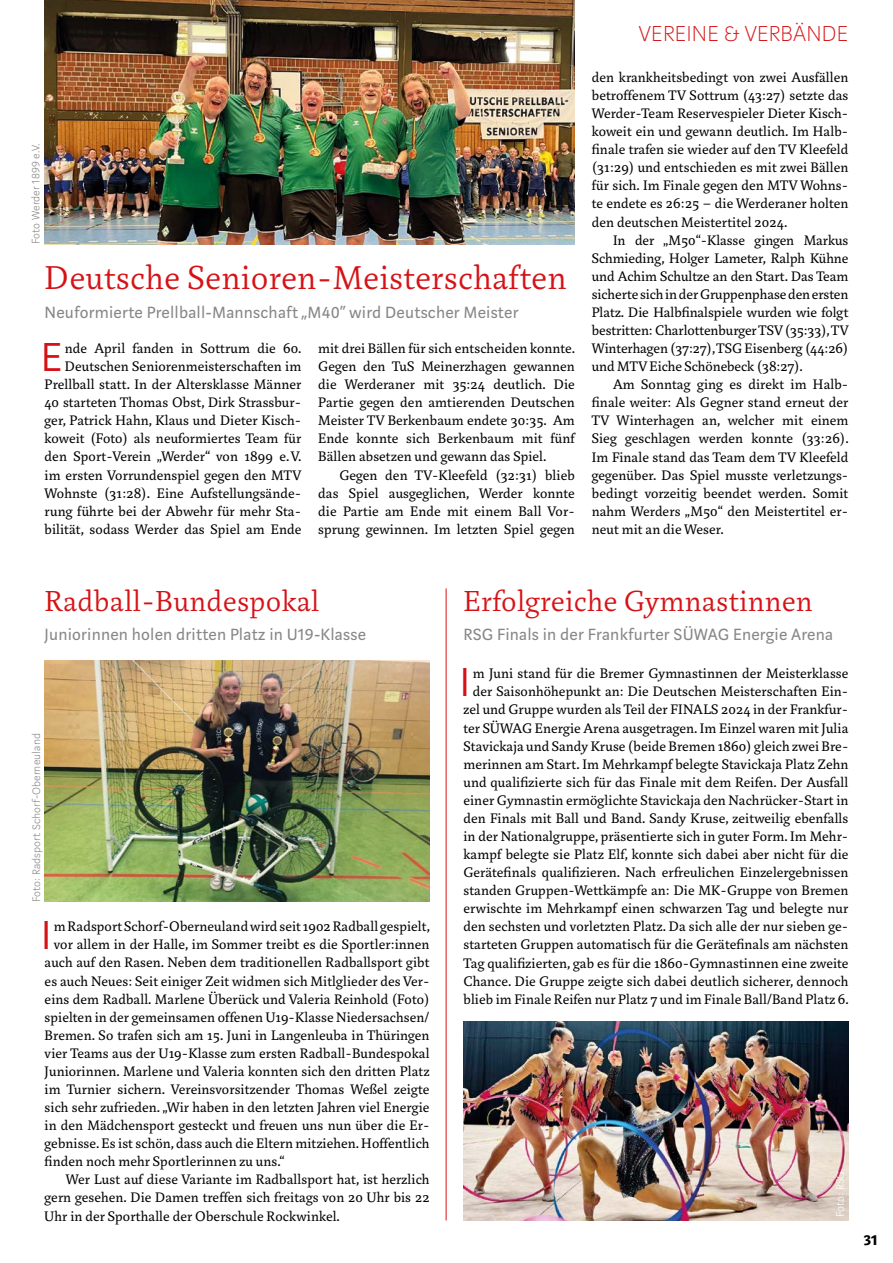
<style>
.page{position:relative;width:893px;height:1263px;background:#fff}
.page>*{position:absolute;margin:0;border:0;box-sizing:border-box;transform-origin:0 0}
.t1{font:300 44.85px "Marat Sans";color:#d51317}
.t2{font:300 36px "Marat";letter-spacing:.01em;color:#d51317}
.t3{font:300 31.5px "Marat";letter-spacing:.01em;color:#d51317}
.t4{font:100 24px "Marat Sans";letter-spacing:.01em;color:#d51317}
.t5{font:18px "Marat Sans";letter-spacing:.01em;color:#878787}
.t6{font:700 16.5px "Marat Sans";color:#000}
.t7{font:15px/18px "Marat";letter-spacing:.01em;color:#000;text-align:justify}
.t8{font:200 12px "Marat Sans";letter-spacing:.01em;color:#878787}
.t9{font:200 12px "Marat Sans";letter-spacing:.005em;color:#fff}
</style>
<div class="page">
<img style="left:45px;top:660px;width:384px;height:242px">
<img style="left:45px;top:0;width:530px;height:244px">
<img style="left:463px;top:1022px;width:385px;height:198px">
<hr style="left:446px;top:588px;width:1px;height:632px;background:#d51317">
<p class="t8" style="left:30px;top:244px;width:102px;rotate:-90deg">Foto Werder 1899 e.V.</p>
<h2 class="t2" style="left:45px;top:258px;width:523px">Deutsche Senioren-Meisterschaften</h2>
<p class="t5" style="left:45px;top:303px;width:475px">Neuformierte Prellball-Mannschaft „M40“ wird Deutscher Meister</p>
<p class="t7" style="left:45px;top:339px;width:258px;text-align:right">nde April fanden in Sottrum die 60.<br>Deutschen Seniorenmeisterschaften im Prellball statt. In der Altersklasse Männer 40 starteten Thomas Obst, Dirk Strassbur&shy;ger, Patrick Hahn, Klaus und Dieter Kisch&shy;koweit (Foto) als neuformiertes Team für den Sport-Verein „Werder“ von 1899 e.V. im ersten Vorrundenspiel gegen den MTV Wohnste (31:28). Eine Aufstellungsände&shy;rung führte bei der Abwehr für mehr Sta&shy;bilität, sodass Werder das Spiel am Ende</p>
<p class="t7" style="left:318px;top:339px;width:258px">mit drei Bällen für sich entscheiden konnte.<br>Gegen den TuS Meinerzhagen gewannen die Werderaner mit 35:24 deutlich. Die Partie gegen den amtierenden Deutschen Meister TV Berkenbaum endete 30:35. Am Ende konnte sich Berkenbaum mit fünf Bällen absetzen und gewann das Spiel.</p>
<h1 class="t1" style="left:41px;top:334px;width:23px">E</h1>
<p class="t7" style="left:318px;top:466px;width:258px;text-indent:21px">Gegen den TV-Kleefeld (32:31) blieb das Spiel ausgeglichen, Werder konnte die Partie am Ende mit einem Ball Vor&shy;sprung gewinnen. Im letzten Spiel gegen</p>
<h3 class="t4" style="left:639px;top:21px;width:211px">VEREINE &amp; VERBÄNDE</h3>
<p class="t7" style="left:592px;top:68px;width:258px">den krankheitsbedingt von zwei Ausfällen betroffenem TV Sottrum (43:27) setzte das Werder-Team Reservespieler Dieter Kisch&shy;koweit ein und gewann deutlich. Im Halb&shy;finale trafen sie wieder auf den TV Kleefeld (31:29) und entschieden es mit zwei Bällen für sich. Im Finale gegen den MTV Wohns&shy;te endete es 26:25 – die Werderaner holten den deutschen Meistertitel 2024.</p>
<p class="t7" style="left:592px;top:231px;width:258px;text-indent:21px">In der „M50“-Klasse gingen Markus Schmieding, Holger Lameter, Ralph Kühne und Achim Schultze an den Start. Das Team sicherte sich in der Gruppenphase den ersten Platz. Die Halbfinalspiele wurden wie folgt bestritten: Charlottenburger TSV (35:33), TV Winterhagen (37:27), TSG Eisenberg (44:26) und MTV Eiche Schönebeck (38:27).</p>
<p class="t7" style="left:592px;top:376px;width:258px;text-indent:21px">Am Sonntag ging es direkt im Halb&shy;finale weiter: Als Gegner stand erneut der TV Winterhagen an, welcher mit einem Sieg geschlagen werden konnte (33:26).<br>Im Finale stand das Team dem TV Kleefeld gegenüber. Das Spiel musste verletzungs&shy;bedingt vorzeitig beendet werden. Somit nahm Werders „M50“ den Meistertitel er&shy;neut mit an die Weser.</p>
<h3 class="t3" style="left:45px;top:584px;width:276px">Radball-Bundespokal</h3>
<p class="t5" style="left:45px;top:625px;width:323px">Juniorinnen holen dritten Platz in U19-Klasse</p>
<p class="t8" style="left:30px;top:902px;width:170px;rotate:-90deg">Foto: Radsport Schorf-Oberneuland</p>
<h1 class="t1" style="left:41px;top:912px;width:12px">I</h1>
<p class="t7" style="left:54px;top:918px;width:378px">m Radsport Schorf-Oberneuland wird seit 1902 Radball gespielt,</p>
<p class="t7" style="left:54px;top:936px;width:377px">vor allem in der Halle, im Sommer treibt es die Sportler:innen</p>
<p class="t7" style="left:45px;top:954px;width:386px">auch auf den Rasen. Neben dem traditionellen Radballsport gibt</p>
<p class="t7" style="left:45px;top:972px;width:386px">es auch Neues: Seit einiger Zeit widmen sich Mitlglieder des Ver-</p>
<p class="t7" style="left:45px;top:990px;width:386px">eins dem Radball. Marlene Überück und Valeria Reinhold (Foto)</p>
<p class="t7" style="left:45px;top:1008px;width:386px">spielten in der gemeinsamen offenen U19-Klasse Niedersachsen/</p>
<p class="t7" style="left:45px;top:1026px;width:386px">Bremen. So trafen sich am 15. Juni in Langenleuba in Thüringen</p>
<p class="t7" style="left:45px;top:1044px;width:386px">vier Teams aus der U19-Klasse zum ersten Radball-Bundespokal</p>
<p class="t7" style="left:45px;top:1062px;width:386px">Juniorinnen. Marlene und Valeria konnten sich den dritten Platz</p>
<p class="t7" style="left:45px;top:1080px;width:386px">im Turnier sichern. Vereinsvorsitzender Thomas Weßel zeigte</p>
<p class="t7" style="left:45px;top:1098px;width:386px">sich sehr zufrieden. „Wir haben in den letzten Jahren viel Energie</p>
<p class="t7" style="left:45px;top:1116px;width:386px">in den Mädchensport gesteckt und freuen uns nun über die Er-</p>
<p class="t7" style="left:45px;top:1135px;width:386px">gebnisse. Es ist schön, dass auch die Eltern mitziehen. Hoffentlich</p>
<p class="t7" style="left:45px;top:1153px;width:241px">finden noch mehr Sportlerinnen zu uns.“</p>
<p class="t7" style="left:66px;top:1171px;width:365px">Wer Lust auf diese Variante im Radballsport hat, ist herzlich</p>
<p class="t7" style="left:45px;top:1189px;width:386px">gern gesehen. Die Damen treffen sich freitags von 20 Uhr bis 22</p>
<p class="t7" style="left:45px;top:1207px;width:297px">Uhr in der Sporthalle der Oberschule Rockwinkel.</p>
<h3 class="t3" style="left:463px;top:584px;width:351px">Erfolgreiche Gymnastinnen</h3>
<p class="t5" style="left:463px;top:625px;width:371px">RSG Finals in der Frankfurter SÜWAG Energie Arena</p>
<h1 class="t1" style="left:460px;top:659px;width:12px">I</h1>
<p class="t7" style="left:463px;top:665px;width:387px;text-align:center">m Juni stand für die Bremer Gymnastinnen der Meisterklasse der Saisonhöhepunkt an: Die Deutschen Meisterschaften Ein&shy;zel und Gruppe wurden als Teil der FINALS 2024 in der Frankfur&shy;ter SÜWAG Energie Arena ausgetragen. Im Einzel waren mit Julia Stavickaja und Sandy Kruse (beide Bremen 1860) gleich zwei Bre&shy;merinnen am Start. Im Mehrkampf belegte Stavickaja Platz Zehn und qualifizierte sich für das Finale mit dem Reifen. Der Ausfall einer Gymnastin ermöglichte Stavickaja den Nachrücker-Start in den Finals mit Ball und Band. Sandy Kruse, zeitweilig ebenfalls in der Nationalgruppe, präsentierte sich in guter Form. Im Mehr&shy;kampf belegte sie Platz Elf, konnte sich dabei aber nicht für die Gerätefinals qualifizieren. Nach erfreulichen Einzelergebnissen standen Gruppen-Wettkämpfe an: Die MK-Gruppe von Bremen erwischte im Mehrkampf einen schwarzen Tag und belegte nur den sechsten und vorletzten Platz. Da sich alle der nur sieben ge&shy;starteten Gruppen automatisch für die Gerätefinals am nächsten Tag qualifizierten, gab es für die 1860-Gymnastinnen eine zweite Chance. Die Gruppe zeigte sich dabei deutlich sicherer, dennoch blieb im Finale Reifen nur Platz 7 und im Finale Ball/Band Platz 6.</p>
<p class="t9" style="left:834px;top:1217px;width:48px;rotate:-90deg">Foto: RSG</p>
<p class="t6" style="left:864px;top:1231px;width:15px">31</p>
</div>
